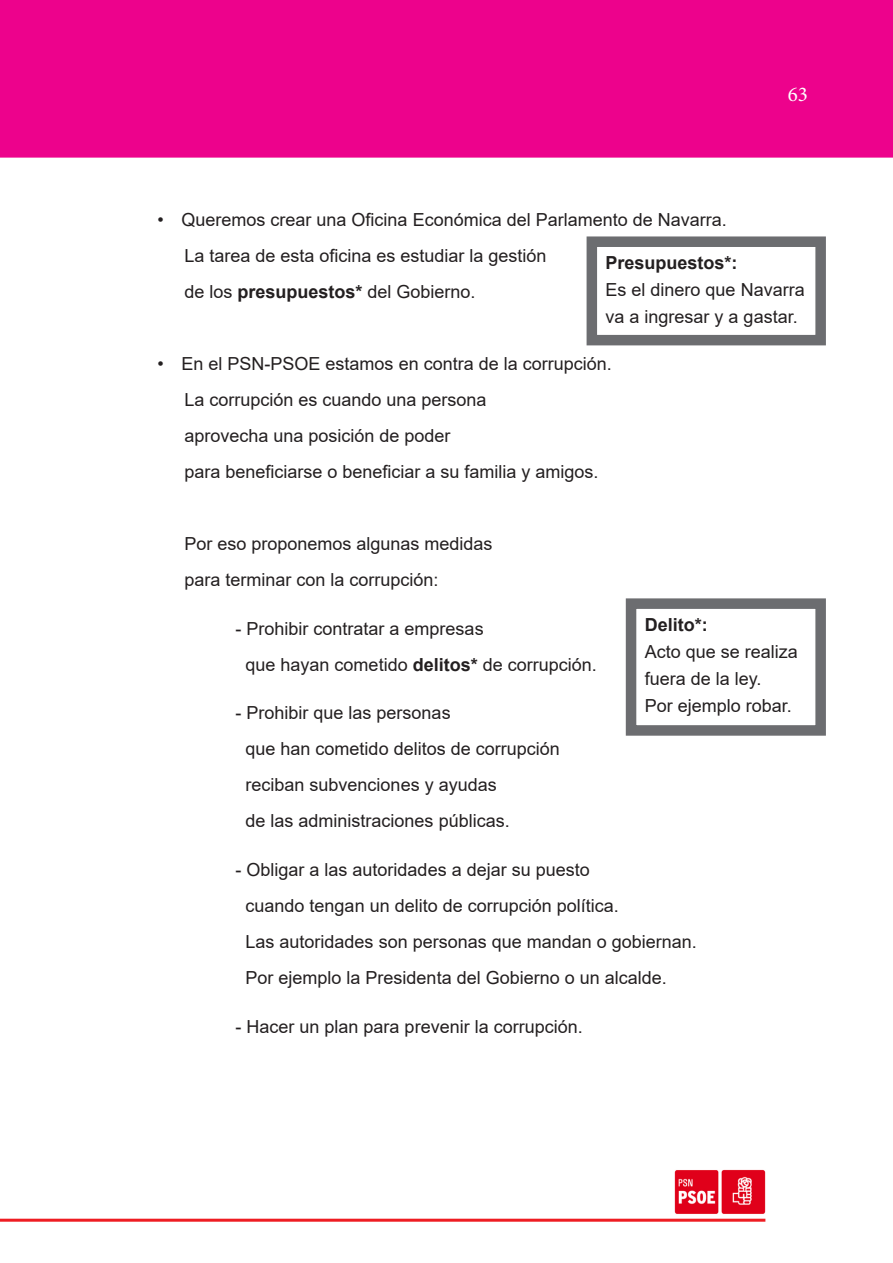
<style>
.page{position:relative;width:893px;height:1263px;background:#fff}
.page>*{position:absolute;margin:0;border:0;box-sizing:border-box;transform-origin:0 0}
.t1{font:21px "Minion Pro";color:#fff}
._13_35{font:18px/27px "Arial";color:#231f20}
.t2{font:700 18px "Arial";color:#231f20}
.s1{font-weight:700}
</style>
<div class="page">
<img style="left:675px;top:1169px;width:90px;height:45px">
<hr style="left:0;top:1219px;width:765px;height:3px;background:#ee1d23">
<div style="left:5px;top:5px;width:883px;height:147px;background:#ed028c"></div>
<div style="left:0;top:0;width:893px;height:158px;border:10px solid #ed028c"></div>
<div style="left:587px;top:236px;width:239px;height:109px;border:10px solid #6c6d70"></div>
<div style="left:626px;top:598px;width:200px;height:138px;border:10px solid #6c6d70"></div>
<p class="t1" style="left:788px;top:80px;width:22px">63</p>
<p class="_13_35" style="left:157px;top:206px;width:571px">• Queremos crear una Oficina Económica del Parlamento de Navarra.</p>
<p class="_13_35" style="left:184px;top:242px;width:364px">La tarea de esta oficina es estudiar la gestión</p>
<p class="_13_35" style="left:184px;top:278px;width:293px">de los <span class="s1">presupuestos*</span> del Gobierno.</p>
<p class="t2" style="left:606px;top:250px;width:134px">Presupuestos*:</p>
<p class="_13_35" style="left:606px;top:276px;width:201px">Es el dinero que Navarra</p>
<p class="_13_35" style="left:606px;top:303px;width:194px">va a ingresar y a gastar.</p>
<p class="_13_35" style="left:157px;top:350px;width:456px">• En el PSN-PSOE estamos en contra de la corrupción.</p>
<p class="_13_35" style="left:184px;top:386px;width:304px">La corrupción es cuando una persona</p>
<p class="_13_35" style="left:184px;top:422px;width:268px">aprovecha una posición de poder</p>
<p class="_13_35" style="left:184px;top:458px;width:416px">para beneficiarse o beneficiar a su familia y amigos.</p>
<p class="_13_35" style="left:184px;top:530px;width:310px">Por eso proponemos algunas medidas</p>
<p class="_13_35" style="left:184px;top:566px;width:256px">para terminar con la corrupción:</p>
<p class="_13_35" style="left:236px;top:615px;width:250px">- Prohibir contratar a empresas</p>
<p class="_13_35" style="left:246px;top:651px;width:353px">que hayan cometido <span class="s1">delitos*</span> de corrupción.</p>
<p class="_13_35" style="left:236px;top:699px;width:217px">- Prohibir que las personas</p>
<p class="_13_35" style="left:246px;top:735px;width:316px">que han cometido delitos de corrupción</p>
<p class="_13_35" style="left:246px;top:771px;width:253px">reciban subvenciones y ayudas</p>
<p class="_13_35" style="left:246px;top:807px;width:266px">de las administraciones públicas.</p>
<p class="_13_35" style="left:236px;top:856px;width:356px">- Obligar a las autoridades a dejar su puesto</p>
<p class="_13_35" style="left:246px;top:892px;width:375px">cuando tengan un delito de corrupción política.</p>
<p class="_13_35" style="left:246px;top:928px;width:453px">Las autoridades son personas que mandan o gobiernan.</p>
<p class="_13_35" style="left:246px;top:964px;width:423px">Por ejemplo la Presidenta del Gobierno o un alcalde.</p>
<p class="_13_35" style="left:236px;top:1013px;width:349px">- Hacer un plan para prevenir la corrupción.</p>
<p class="t2" style="left:645px;top:611px;width:64px">Delito*:</p>
<p class="_13_35" style="left:645px;top:637px;width:155px">Acto que se realiza fuera de la ley.</p>
<p class="_13_35" style="left:645px;top:691px;width:149px">Por ejemplo robar.</p>
</div>
